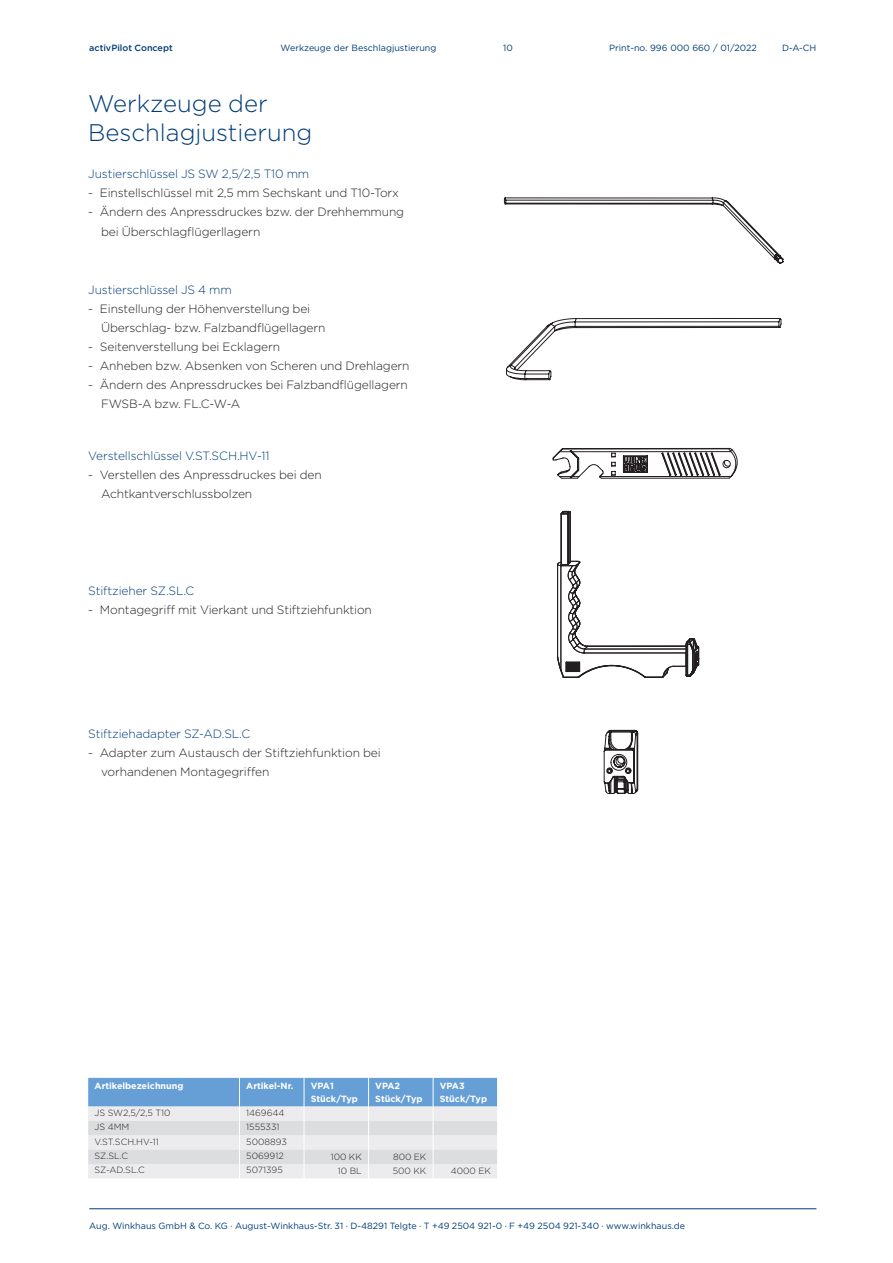
<style>
.page{position:relative;width:893px;height:1263px;background:#fff}
.page>*{position:absolute;margin:0;border:0;box-sizing:border-box;transform-origin:0 0}
.t1{font:300 24px/28.5px "Gotham";color:#013c77}
.t2{font:300 12px/19.2px "Gotham";letter-spacing:-.01em;color:#231f20}
.t3{font:300 12px "Gotham";letter-spacing:-.01em;color:#013c77}
.t4{font:9px "Gotham";color:#013c77}
.t5{font:300 9px "Gotham";color:#231f20}
.t6{font:700 9px/12.8px "Gotham";color:#fff}
.t7{font:500 9px "Gotham";color:#013c77}
</style>
<div class="page">
<svg style="left:88px;top:1078px;width:410px;height:100px;background:#c3d3e3"></svg>
<svg style="left:504px;top:197px;width:279px;height:279px"></svg>
<svg style="left:553px;top:448px;width:179px;height:31px"></svg>
<svg style="left:557px;top:511px;width:142px;height:283px"></svg>
<hr style="left:89px;top:1208px;width:727px;height:1px;background:#013c77">
<p class="t7" style="left:89px;top:42px;width:85px">activPilot Concept</p>
<p class="t4" style="left:281px;top:42px;width:157px">Werkzeuge der Beschlagjustierung</p>
<p class="t4" style="left:609px;top:42px;width:149px">Print-no. 996 000 660 / 01/2022</p>
<p class="t4" style="left:782px;top:42px;width:36px">D-A-CH</p>
<p class="t4" style="left:503px;top:42px;width:11px">10</p>
<h1 class="t1" style="left:88px;top:89px;width:226px">Werkzeuge der<br>Beschlagjustierung</h1>
<p class="t3" style="left:88px;top:166px;width:223px">Justierschlüssel JS SW 2,5/2,5 T10 mm</p>
<p class="t2" style="left:88px;top:183px;width:312px">- Einstellschlüssel mit 2,5 mm Sechskant und T10-Torx</p>
<p class="t2" style="left:101px;top:202px;width:305px;text-indent:-13px">- Ändern des Anpressdruckes bzw. der Drehhemmung bei Überschlagflügerllagern</p>
<p class="t3" style="left:88px;top:282px;width:145px">Justierschlüssel JS 4 mm</p>
<p class="t2" style="left:101px;top:298px;width:226px;text-indent:-13px">- Einstellung der Höhenverstellung bei<br>Überschlag- bzw. Falzbandflügellagern</p>
<p class="t2" style="left:88px;top:337px;width:193px">- Seitenverstellung bei Ecklagern</p>
<p class="t2" style="left:88px;top:356px;width:323px">- Anheben bzw. Absenken von Scheren und Drehlagern</p>
<p class="t2" style="left:101px;top:375px;width:308px;text-indent:-13px">- Ändern des Anpressdruckes bei Falzbandflügellagern<br>FWSB-A bzw. FL.C-W-A</p>
<p class="t3" style="left:88px;top:448px;width:183px">Verstellschlüssel V.ST.SCH.HV-11</p>
<p class="t2" style="left:101px;top:465px;width:222px;text-indent:-13px">- Verstellen des Anpressdruckes bei den<br>Achtkantverschlussbolzen</p>
<p class="t3" style="left:88px;top:583px;width:108px">Stiftzieher SZ.SL.C</p>
<p class="t2" style="left:88px;top:599px;width:285px">- Montagegriff mit Vierkant und Stiftziehfunktion</p>
<p class="t3" style="left:88px;top:726px;width:163px">Stiftziehadapter SZ-AD.SL.C</p>
<p class="t2" style="left:101px;top:743px;width:281px;text-indent:-13px">- Adapter zum Austausch der Stiftziehfunktion bei vorhandenen Montagegriffen</p>
<p class="t6" style="left:95px;top:1080px;width:90px">Artikelbezeichnung</p>
<p class="t6" style="left:246px;top:1080px;width:48px">Artikel-Nr.</p>
<p class="t6" style="left:311px;top:1080px;width:49px">VPA1<br>Stück/Typ</p>
<p class="t6" style="left:375px;top:1080px;width:49px">VPA2<br>Stück/Typ</p>
<p class="t6" style="left:440px;top:1080px;width:49px">VPA3<br>Stück/Typ</p>
<p class="t5" style="left:95px;top:1107px;width:77px">JS SW2,5/2,5 T10</p>
<p class="t5" style="left:246px;top:1107px;width:40px">1469644</p>
<p class="t5" style="left:95px;top:1121px;width:36px">JS 4MM</p>
<p class="t5" style="left:246px;top:1121px;width:35px">1555331</p>
<p class="t5" style="left:95px;top:1136px;width:66px">V.ST.SCH.HV-11</p>
<p class="t5" style="left:246px;top:1136px;width:42px">5008893</p>
<p class="t5" style="left:95px;top:1150px;width:35px">SZ.SL.C</p>
<p class="t5" style="left:246px;top:1150px;width:39px">5069912</p>
<p class="t5" style="left:331px;top:1151px;width:33px">100 KK</p>
<p class="t5" style="left:393px;top:1151px;width:35px">800 EK</p>
<p class="t5" style="left:95px;top:1164px;width:52px">SZ-AD.SL.C</p>
<p class="t5" style="left:246px;top:1164px;width:38px">5071395</p>
<p class="t5" style="left:338px;top:1165px;width:25px">10 BL</p>
<p class="t5" style="left:393px;top:1165px;width:35px">500 KK</p>
<p class="t5" style="left:451px;top:1165px;width:42px">4000 EK</p>
<p class="t4" style="left:89px;top:1220px;width:597px">Aug. Winkhaus GmbH &amp; Co. KG · August-Winkhaus-Str. 31 · D-48291 Telgte · T +49 2504 921-0 · F +49 2504 921-340 · www.winkhaus.de</p>
</div>
